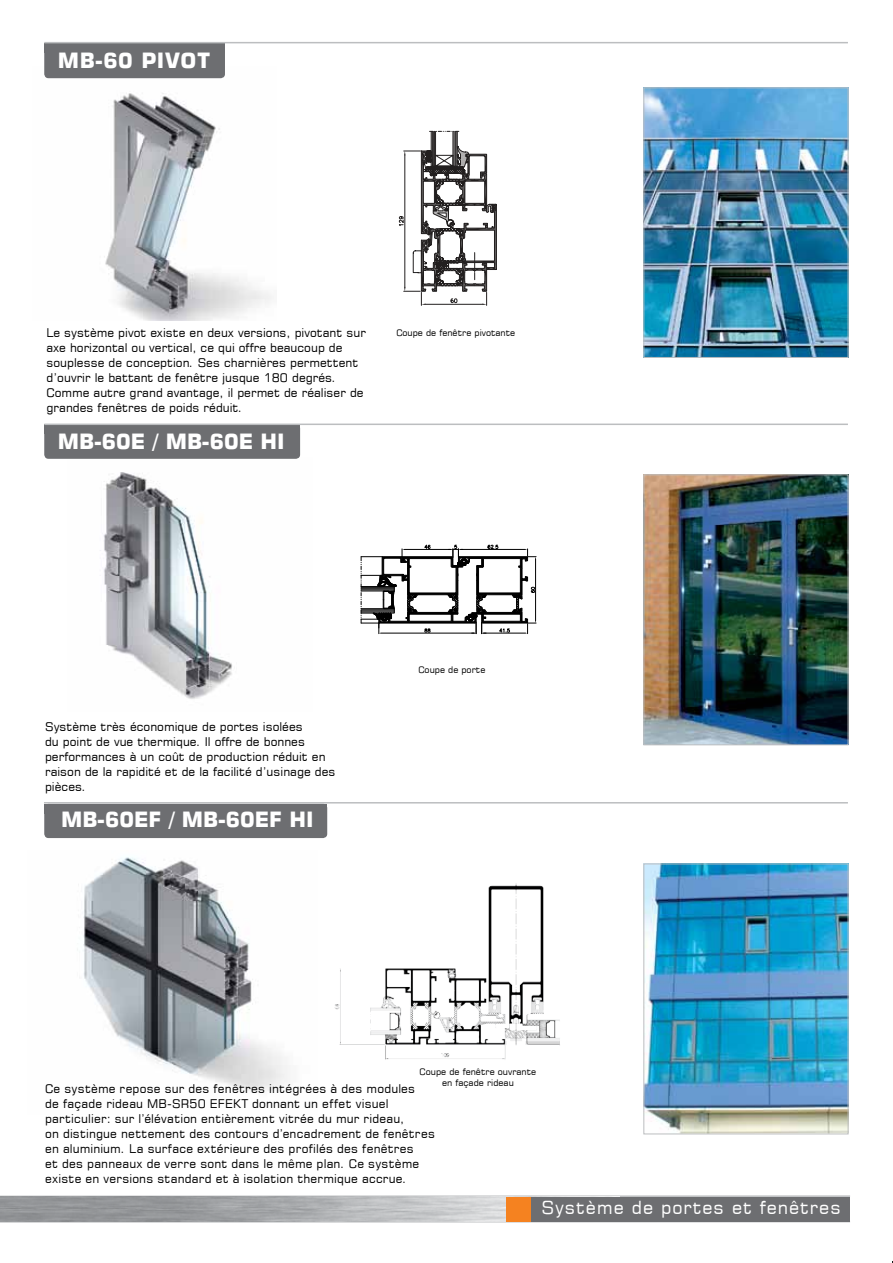
<style>
.page{position:relative;width:893px;height:1263px;background:#fff}
.page>*{position:absolute;margin:0;border:0;box-sizing:border-box;transform-origin:0 0}
.t1{font:21px "Square 721 EU Bold";color:#fff}
.t2{font:21px "Square 721 EU Bold";letter-spacing:.025em;color:#fff}
.t3{font:18px "Square 721 EU Normal";letter-spacing:.05em;color:#fff}
.t4{font:12px/15px "Square 721 EU Normal";color:#000}
.t5{font:9px/10.8px "Square 721 EU Normal";color:#000;text-align:center}
</style>
<div class="page">
<img style="left:45px;top:76px;width:227px;height:245px">
<img style="left:100px;top:457px;width:200px;height:242px">
<img style="left:645px;top:89px;width:201px;height:267px">
<div style="left:643px;top:87px;width:205px;height:271px;border:1px solid #bcbec0"></div>
<div style="left:44px;top:44px;width:181px;height:34px;background:#6d6e71;border-radius:4px"></div>
<div style="left:44px;top:44px;width:181px;height:9px;background:#6d6e71"></div>
<div style="left:44px;top:424px;width:256px;height:35px;background:#6d6e71;border-radius:4px"></div>
<div style="left:44px;top:424px;width:256px;height:10px;background:#6d6e71"></div>
<div style="left:44px;top:804px;width:283px;height:34px;background:#6d6e71;border-radius:4px"></div>
<div style="left:44px;top:804px;width:283px;height:9px;background:#6d6e71"></div>
<hr style="left:44px;top:42px;width:804px;height:1px;background:#bcbec0">
<hr style="left:44px;top:424px;width:804px;height:1px;background:#bcbec0">
<img style="left:77px;top:857px;width:211px;height:234px">
<hr style="left:44px;top:802px;width:804px;height:1px;background:#bcbec0">
<hr style="left:0;top:1195px;width:850px;height:2px;background:#bcbec0">
<hr style="left:0;top:1221px;width:850px;height:2px;background:#bcbec0">
<div style="left:506px;top:1197px;width:25px;height:24px;background:#f58220"></div>
<div style="left:531px;top:1197px;width:319px;height:24px;background:#6d6e71"></div>
<svg style="left:398px;top:131px;width:99px;height:174px"></svg>
<img style="left:334px;top:883px;width:226px;height:177px">
<svg style="left:361px;top:545px;width:175px;height:89px"></svg>
<img style="left:645px;top:476px;width:201px;height:267px">
<div style="left:643px;top:474px;width:205px;height:271px;border:1px solid #bcbec0"></div>
<img style="left:645px;top:865px;width:201px;height:267px">
<div style="left:643px;top:863px;width:205px;height:271px;border:1px solid #bcbec0"></div>
<h1 class="t2" style="left:58px;top:47px;width:154px">MB-60 PIVOT</h1>
<p class="t4" style="left:47px;top:325px;width:321px">Le système pivot existe en deux versions, pivotant sur</p>
<p class="t5" style="left:396px;top:327px;width:120px">Coupe de fenêtre pivotante</p>
<p class="t4" style="left:47px;top:340px;width:319px">axe horizontal ou vertical, ce qui offre beaucoup de souplesse de conception. Ses charnières permettent d’ouvrir le battant de fenêtre jusque 180 degrés.<br>Comme autre grand avantage, il permet de réaliser de grandes fenêtres de poids réduit.</p>
<h1 class="t1" style="left:58px;top:428px;width:228px">MB-60E / MB-60E HI</h1>
<p class="t4" style="left:45px;top:719px;width:292px">Système très économique de portes isolées<br>du point de vue thermique. Il offre de bonnes performances à un coût de production réduit en raison de la rapidité et de la facilité d’usinage des pièces.</p>
<h1 class="t1" style="left:61px;top:806px;width:254px">MB-60EF / MB-60EF HI</h1>
<p class="t5" style="left:418px;top:665px;width:68px">Coupe de porte</p>
<p class="t5" style="left:420px;top:1066px;width:118px">Coupe de fenêtre ouvrante en façade rideau</p>
<p class="t4" style="left:45px;top:1081px;width:391px">Ce système repose sur des fenêtres intégrées à des modules<br>de façade rideau MB-SR50 EFEKT donnant un effet visuel particulier: sur l’élévation entièrement vitrée du mur rideau,<br>on distingue nettement des contours d’encadrement de fenêtres en aluminium. La surface extérieure des profilés des fenêtres<br>et des panneaux de verre sont dans le même plan. Ce système existe en versions standard et à isolation thermique accrue.</p>
<h2 class="t3" style="left:541px;top:1196px;width:301px">Système de portes et fenêtres</h2>
</div>
